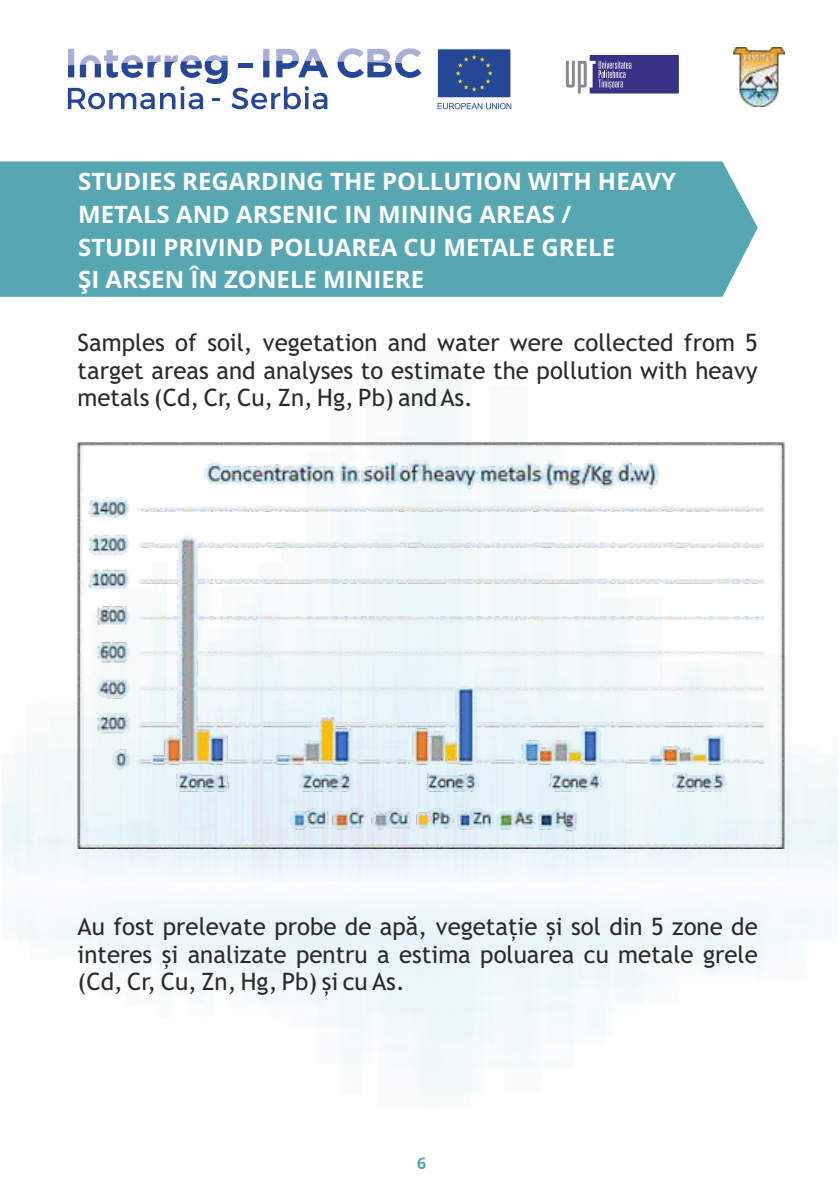
<style>
.page{position:relative;width:840px;height:1191px;background:#fff}
.page>*{position:absolute;margin:0;border:0;box-sizing:border-box;transform-origin:0 0}
.t1{font:24px/27.8px "Trebuchet MS";color:#2b2a29;text-align:justify}
.t2{font:700 24px/32.6px "Open Sans";color:#fefefe}
.t3{font:700 16px "Open Sans";color:#57a7b3}
</style>
<div class="page">
<img style="left:3px;top:375px;width:833px;height:721px">
<svg style="left:566px;top:55px;width:112px;height:39px;background:#6a649f"></svg>
<img style="left:733px;top:48px;width:51px;height:58px">
<div style="left:437px;top:49px;width:74px;height:49px;background:#264796;border:1px solid #fefefe"></div>
<svg style="left:437px;top:103px;width:74px;height:6px"></svg>
<svg style="left:337px;top:48px;width:84px;height:30px"></svg>
<svg style="left:68px;top:49px;width:260px;height:60px"></svg>
<svg style="left:455px;top:55px;width:37px;height:37px"></svg>
<div style="left:0;top:161px;width:757px;height:136px;background:#57a7b3"></div>
<img style="left:77px;top:443px;width:707px;height:405px">
<p class="t2" style="left:78px;top:168px;width:599px">STUDIES REGARDING THE POLLUTION WITH HEAVY METALS AND ARSENIC IN MINING AREAS /<br>STUDII PRIVIND POLUAREA CU METALE GRELE<br>ŞI ARSEN ÎN ZONELE MINIERE</p>
<p class="t1" style="left:77px;top:330px;width:681px">Samples of soil, vegetation and water were collected from 5 target areas and analyses to estimate the pollution with heavy metals (Cd, Cr, Cu, Zn, Hg, Pb) and As.</p>
<p class="t1" style="left:77px;top:914px;width:681px">Au fost prelevate probe de apă, vegetație și sol din 5 zone de interes și analizate pentru a estima poluarea cu metale grele (Cd, Cr, Cu, Zn, Hg, Pb) și cu As.</p>
<p class="t3" style="left:417px;top:1157px;width:11px">6</p>
</div>
